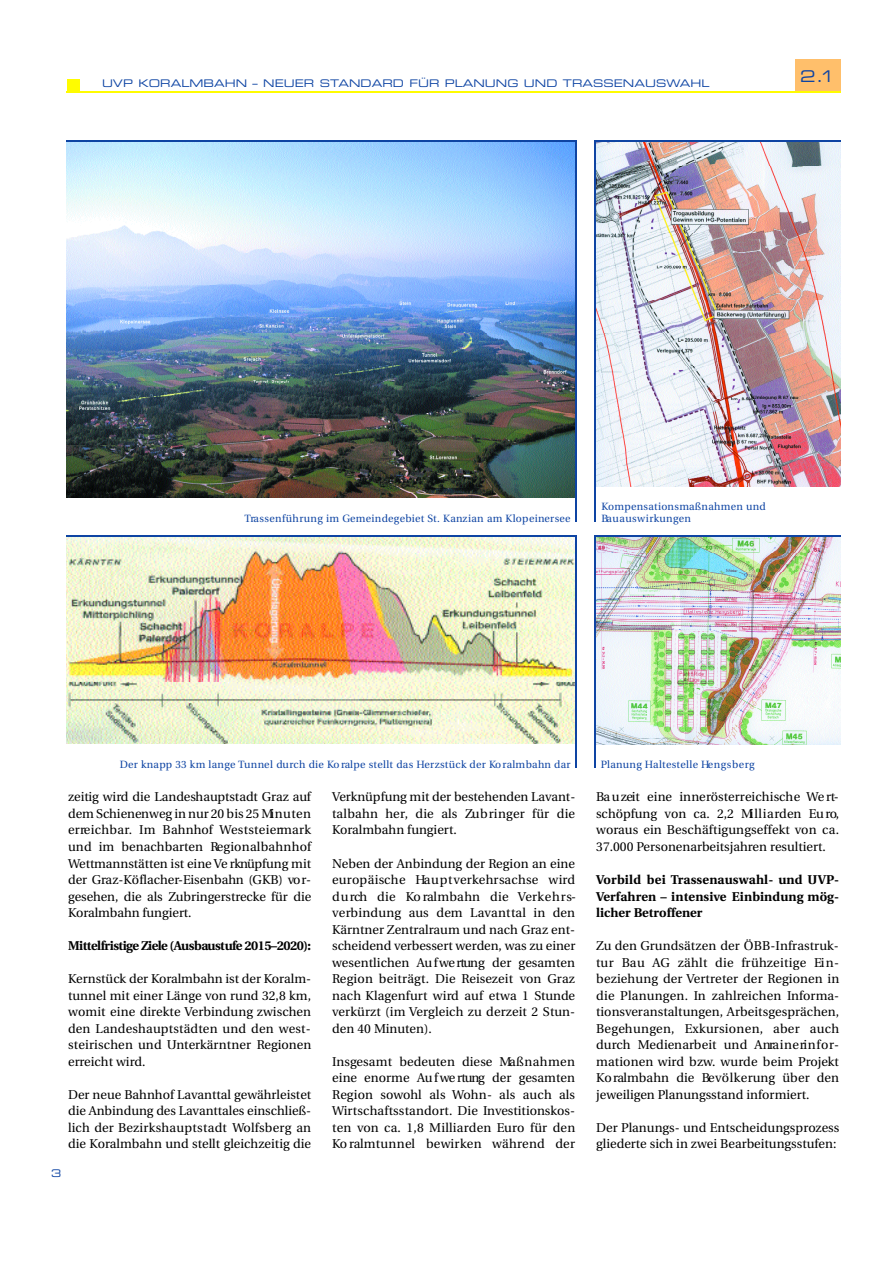
<style>
.page{position:relative;width:893px;height:1263px;background:#fff}
.page>*{position:absolute;margin:0;border:0;box-sizing:border-box;transform-origin:0 0}
.t1{font:16.2px "Eurostile Extended Two";color:#0e44a3}
.t2{font:12.75px/16.5px "Utopia";color:#000;text-align:justify}
.t3{font:700 12.75px/16.5px "Utopia";color:#000;text-align:justify}
.t4{font:700 12.75px "Utopia";letter-spacing:-.04em;color:#000}
.t5{font:10.5px/12px "Utopia";letter-spacing:.025em;color:#0e44a3}
.t6{font:10.5px "Eurostile Extended Two";letter-spacing:.005em;color:#0e44a3}
</style>
<div class="page">
<div style="left:795px;top:60px;width:46px;height:32px;background:#ffbf6b"></div>
<hr style="left:67px;top:91px;width:774px;height:2px;background:#fffc00">
<div style="left:67px;top:79px;width:13px;height:13px;background:#fffc00"></div>
<img style="left:67px;top:142px;width:508px;height:356px">
<hr style="left:67px;top:140px;width:510px;height:2px;background:#0e44a3">
<hr style="left:575px;top:140px;width:2px;height:381px;background:#0e44a3">
<img style="left:595px;top:142px;width:246px;height:345px">
<img style="left:595px;top:537px;width:246px;height:207px">
<svg style="left:67px;top:535px;width:509px;height:1px"></svg>
<img style="left:67px;top:537px;width:508px;height:207px">
<hr style="left:594px;top:140px;width:1px;height:381px;background:#0e44a3">
<hr style="left:594px;top:536px;width:1px;height:232px;background:#0e44a3">
<hr style="left:67px;top:536px;width:510px;height:1px;background:#0e44a3">
<hr style="left:594px;top:536px;width:246px;height:1px;background:#0e44a3">
<hr style="left:594px;top:140px;width:247px;height:2px;background:#0e44a3">
<hr style="left:575px;top:536px;width:2px;height:232px;background:#0e44a3">
<p class="t6" style="left:102px;top:79px;width:609px">UVP KORALMBAHN – NEUER STANDARD FÜR PLANUNG UND TRASSENAUSWAHL</p>
<p class="t1" style="left:800px;top:70px;width:37px">2.1</p>
<p class="t5" style="left:244px;top:513px;width:328px">Tra s s e n f ü h rung im Gemeindegebiet St. Kanzian am Klopeinersee</p>
<p class="t5" style="left:601px;top:501px;width:166px">Kompensationsmaßnahmen und<br>Ba u a u s w i rk u n g e n</p>
<p class="t5" style="left:120px;top:759px;width:452px">Der knapp 33 km lange Tunnel durch die Ko ralpe stellt das He rzstück der Ko ralmbahn dar</p>
<p class="t5" style="left:601px;top:759px;width:155px">Planung Haltestelle He n g s b e rg</p>
<p class="t2" style="left:596px;top:790px;width:244px">Ba u zeit eine innerösterreichische We rt&shy;schöpfung von ca. 2,2 Mi l l i a rden Eu ro, woraus ein Beschäftigungseffekt von ca.<br>37.000 Personenarbeitsjahren resultiert.</p>
<p class="t3" style="left:596px;top:872px;width:244px">Vorbild bei Trassenauswahl- und UVP-Verfahren – intensive Einbindung mög&shy;licher Betroffener</p>
<p class="t2" style="left:596px;top:938px;width:245px">Zu den Grundsätzen der ÖBB-Infrastruk&shy;tur Bau AG zählt die frühzeitige Ei n&shy;beziehung der Vertreter der Regionen in die Planungen. In zahlreichen Informa&shy;tionsveranstaltungen, Arbeitsgesprächen, Begehungen, Exkursionen, aber auch d u rch Medienarbeit und Anra i n e ri n f o r&shy;mationen wird bzw. wurde beim Projekt Ko ralmbahn die Be v ö l k e rung über den jeweiligen Planungsstand informiert.</p>
<p class="t2" style="left:596px;top:1120px;width:245px">Der Planungs- und Entscheidungsprozess gliederte sich in zwei Bearbeitungsstufen:</p>
<p class="t2" style="left:68px;top:790px;width:245px">zeitig wird die Landeshauptstadt Graz auf dem Schienenweg in nur 20 bis 25 Mi n u t e n e r re i c h b a r. Im Bahnhof We s t s t e i e rm a rk und im benachbarten Re g io n a lb a h n h o f Wettmannstätten ist eine Ve rknüpfung mit der Gra z - K ö f la c h e r- Eisenbahn (GKB) vo r&shy;gesehen, die als Zu b rin g e r s t recke für die Ko ralmbahn fungiert.</p>
<p class="t4" style="left:68px;top:940px;width:244px">Mit t e lfristige Ziele (Ausbaustufe 2015–2020):</p>
<p class="t2" style="left:68px;top:971px;width:245px">Kernstück der Koralmbahn ist der Koralm&shy;tunnel mit einer Länge von rund 32,8 km, womit eine direkte Verbindung zwischen den Landeshauptstädten und den west&shy;steirischen und Unterkärntner Regionen erreicht wird.</p>
<p class="t2" style="left:68px;top:1087px;width:245px">Der neue Bahnhof Lavanttal gewährleistet die Anbindung des Lavanttales einschließ&shy;lich der Bezirkshauptstadt Wolfsberg an die Koralmbahn und stellt gleichzeitig die</p>
<p class="t2" style="left:332px;top:790px;width:245px">Verknüpfung mit der bestehenden Lavant&shy;talbahn her, die als Zu b ringer für die Koralmbahn fungiert.</p>
<p class="t2" style="left:332px;top:856px;width:245px">Neben der Anbindung der Region an eine e u ropäische Ha u p t ve rkehrsachse wird d u rch die Ko ralmbahn die Ve rk e h r s&shy;verbindung aus dem Lavanttal in den Kärntner Zentralraum und nach Graz ent&shy;scheidend verbessert werden, was zu einer wesentlichen Au f we rtung der gesamten Region beiträgt. Die Reisezeit von Graz nach Klagenfurt wird auf etwa 1 Stunde verkürzt (im Vergleich zu derzeit 2 Stun&shy;den 40 Minuten).</p>
<p class="t2" style="left:332px;top:1054px;width:245px">Insgesamt bedeuten diese Ma ß n a h m e n eine enorme Au f we rtung der gesamten Region sowohl als Wohn- als auch als Wirtschaftsstandort. Die Investitionskos&shy;ten von ca. 1,8 Milliarden Euro für den Ko ralmtunnel bewirken während der</p>
<p class="t6" style="left:51px;top:1169px;width:12px">3</p>
</div>
